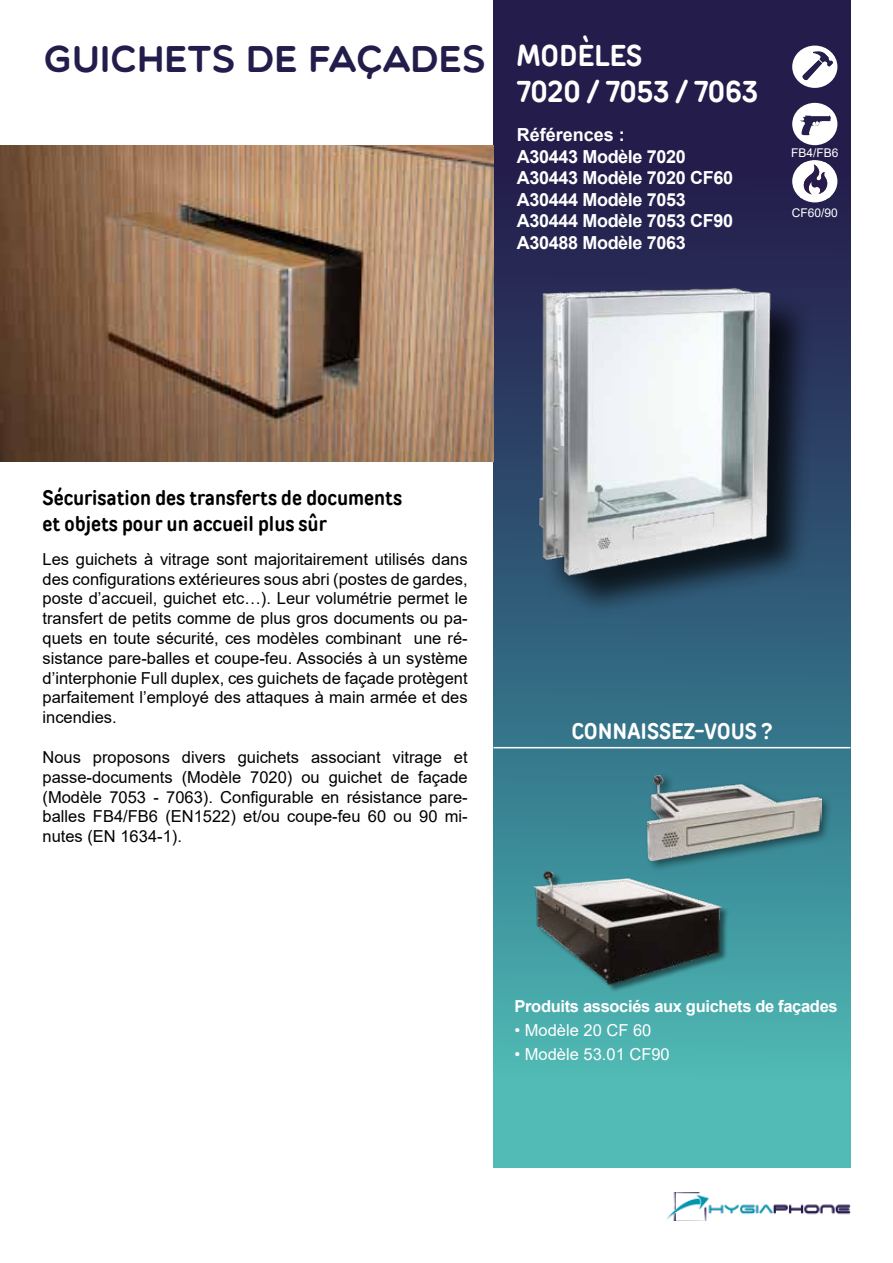
<style>
.page{position:relative;width:893px;height:1263px;background:#fff}
.page>*{position:absolute;margin:0;border:0;box-sizing:border-box;transform-origin:0 0}
.t1{font:37.5px "Multicolore";color:#231d4c}
.t2{font:700 30px/36px "TT Rounds Condensed";color:#fff}
.t3{font:700 22.5px "TT Rounds Condensed";color:#fff}
.t4{font:700 21px/25.2px "TT Rounds Condensed";color:#000}
.t5{font:700 18px/21.6px "Arial";letter-spacing:-.02em;color:#fff}
.t6{font:16.5px/19.8px "Arial";color:#000;text-align:justify}
.t7{font:700 16.5px "Arial";letter-spacing:-.02em;color:#fff}
.t8{font:16.5px "Arial";color:#fff}
.t9{font:12px "Arial";color:#fff}
</style>
<div class="page">
<svg style="left:493px;top:0;width:357px;height:1167px;background:#35657d"></svg>
<img style="left:666px;top:1192px;width:184px;height:28px">
<hr style="left:493px;top:747px;width:357px;height:1px;background:#fff">
<div style="left:539px;top:289px;width:275px;height:329px;background:#000;opacity:.75"></div>
<img style="left:526px;top:256px;width:254px;height:355px">
<div style="left:535px;top:872px;width:196px;height:121px;background:#000;opacity:.5"></div>
<img style="left:529px;top:855px;width:196px;height:135px">
<div style="left:792px;top:103px;width:45px;height:42px;background:#fff;border-radius:50%"></div>
<svg style="left:800px;top:115px;width:31px;height:20px"></svg>
<div style="left:792px;top:160px;width:45px;height:42px;background:#fff;border-radius:50%"></div>
<div style="left:800px;top:162px;width:31px;height:35px;background:#fff"></div>
<svg style="left:803px;top:164px;width:25px;height:31px"></svg>
<div style="left:792px;top:46px;width:45px;height:42px;background:#fff;border-radius:50%"></div>
<svg style="left:802px;top:51px;width:31px;height:29px"></svg>
<div style="left:644px;top:772px;width:189px;height:101px;background:#000;opacity:.5"></div>
<img style="left:648px;top:775px;width:173px;height:85px">
<img style="left:0;top:145px;width:493px;height:316px">
<h1 class="t1" style="left:44px;top:36px;width:444px">GUICHETS DE FAÇADES</h1>
<h2 class="t2" style="left:517px;top:38px;width:243px">MODÈLES<br>7020 / 7053 / 7063</h2>
<p class="t5" style="left:517px;top:124px;width:218px">Références :<br>A30443 Modèle 7020<br>A30443 Modèle 7020 CF60<br>A30444 Modèle 7053<br>A30444 Modèle 7053 CF90<br>A30488 Modèle 7063</p>
<p class="t9" style="left:791px;top:145px;width:49px">FB4/FB6</p>
<p class="t9" style="left:792px;top:205px;width:48px">CF60/90</p>
<p class="t4" style="left:43px;top:485px;width:361px">Sécurisation des transferts de documents et objets pour un accueil plus sûr</p>
<p class="t6" style="left:43px;top:549px;width:427px">Les guichets à vitrage sont majoritairement utilisés dans des configurations extérieures sous abri (postes de gardes, poste d’accueil, guichet etc…). Leur volumétrie permet le transfert de petits comme de plus gros documents ou pa&shy;quets en toute sécurité, ces modèles combinant une ré&shy;sistance pare-balles et coupe-feu. Associés à un système d’interphonie Full duplex, ces guichets de façade protègent parfaitement l’employé des attaques à main armée et des incendies.</p>
<p class="t6" style="left:43px;top:747px;width:427px">Nous proposons divers guichets associant vitrage et passe-documents (Modèle 7020) ou guichet de façade (Modèle 7053 - 7063). Configurable en résistance pare&shy;balles FB4/FB6 (EN1522) et/ou coupe-feu 60 ou 90 mi&shy;nutes (EN 1634-1).</p>
<h3 class="t3" style="left:571px;top:716px;width:203px">CONNAISSEZ-VOUS ?</h3>
<p class="t7" style="left:514px;top:994px;width:325px">Produits associés aux guichets de façades</p>
<p class="t8" style="left:514px;top:1019px;width:138px">• Modèle 20 CF 60</p>
<p class="t8" style="left:514px;top:1043px;width:157px">• Modèle 53.01 CF90</p>
</div>
